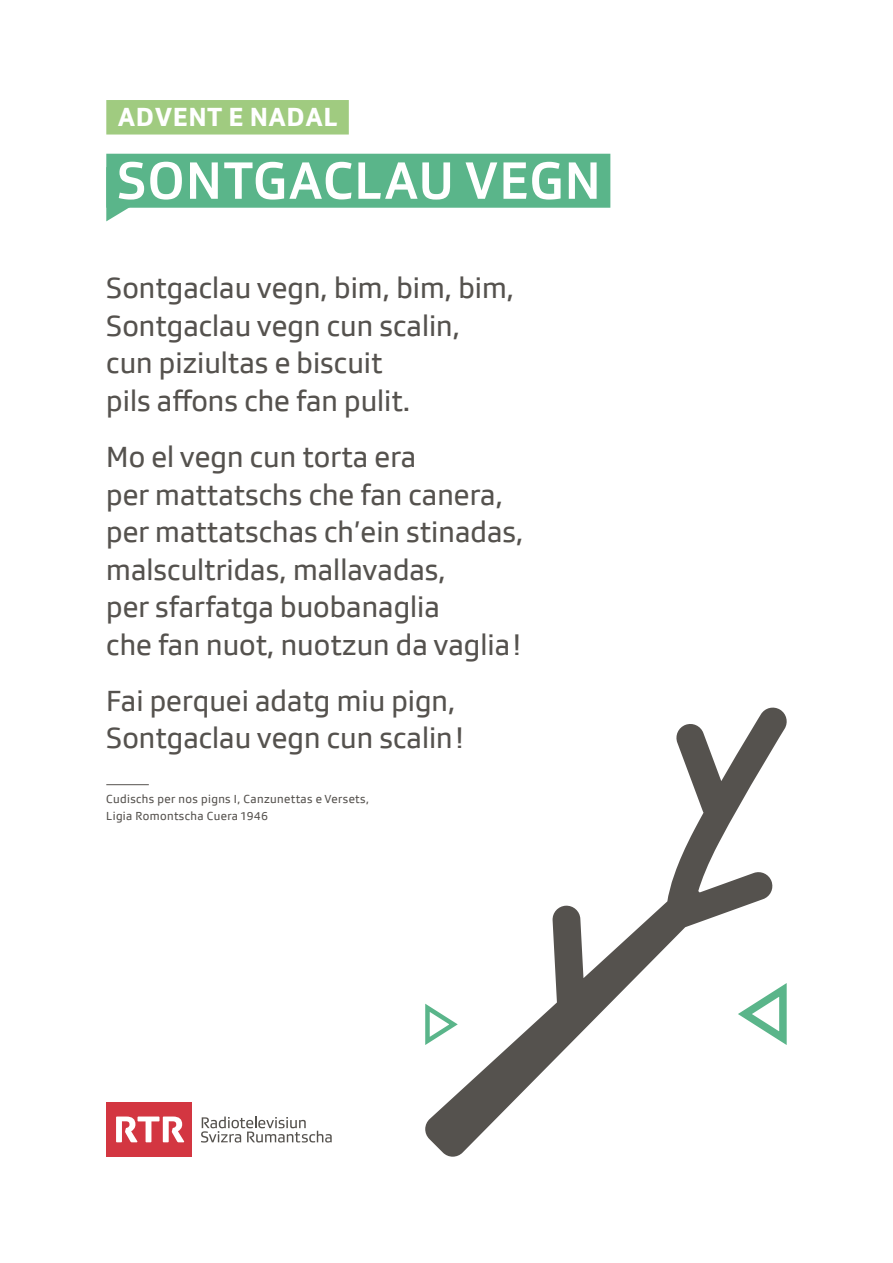
<style>
.page{position:relative;width:893px;height:1263px;background:#fff}
.page>*{position:absolute;margin:0;border:0;box-sizing:border-box;transform-origin:0 0}
.t1{font:500 54px "SRGSSR Type";letter-spacing:.02em;color:#fff}
.t2{font:30px/37.5px "SRGSSR Type";color:#55524e}
.t3{font:700 27px "SRGSSR Type";letter-spacing:.02em;color:#fff}
.t4{font:12px/16.5px "SRGSSR Type";letter-spacing:.03em;color:#55524e}
</style>
<div class="page">
<svg style="left:425px;top:707px;width:362px;height:450px"></svg>
<svg style="left:425px;top:1001px;width:37px;height:48px"></svg>
<svg style="left:731px;top:976px;width:56px;height:72px"></svg>
<svg style="left:106px;top:208px;width:23px;height:13px"></svg>
<div style="left:106px;top:1102px;width:86px;height:55px;background:#d33641"></div>
<svg style="left:116px;top:1116px;width:69px;height:26px"></svg>
<svg style="left:201px;top:1116px;width:131px;height:26px"></svg>
<div style="left:106px;top:100px;width:243px;height:35px;background:#a0cb80"></div>
<div style="left:106px;top:154px;width:504px;height:54px;background:#5ab58a"></div>
<hr style="left:106px;top:784px;width:43px;height:1px;background:#55524e">
<p class="t3" style="left:118px;top:101px;width:222px">ADVENT E NADAL</p>
<h1 class="t1" style="left:117px;top:149px;width:485px">SONTGACLAU VEGN</h1>
<p class="t2" style="left:106px;top:269px;width:410px">Sontgaclau vegn, bim, bim, bim,<br>Sontgaclau vegn cun scalin,<br>cun piziultas e biscuit<br>pils affons che fan pulit.</p>
<p class="t2" style="left:106px;top:438px;width:419px">Mo el vegn cun torta era<br>per mattatschs che fan canera, per mattatschas ch’ein stinadas, malscultridas, mallavadas,<br>per sfarfatga buobanaglia<br>che fan nuot, nuotzun da vaglia!</p>
<p class="t2" style="left:106px;top:682px;width:359px">Fai perquei adatg miu pign,<br>Sontgaclau vegn cun scalin!</p>
<p class="t4" style="left:106px;top:791px;width:264px">Cudischs per nos pigns I, Canzunettas e Versets,<br>Ligia Romontscha Cuera 1946</p>
</div>
